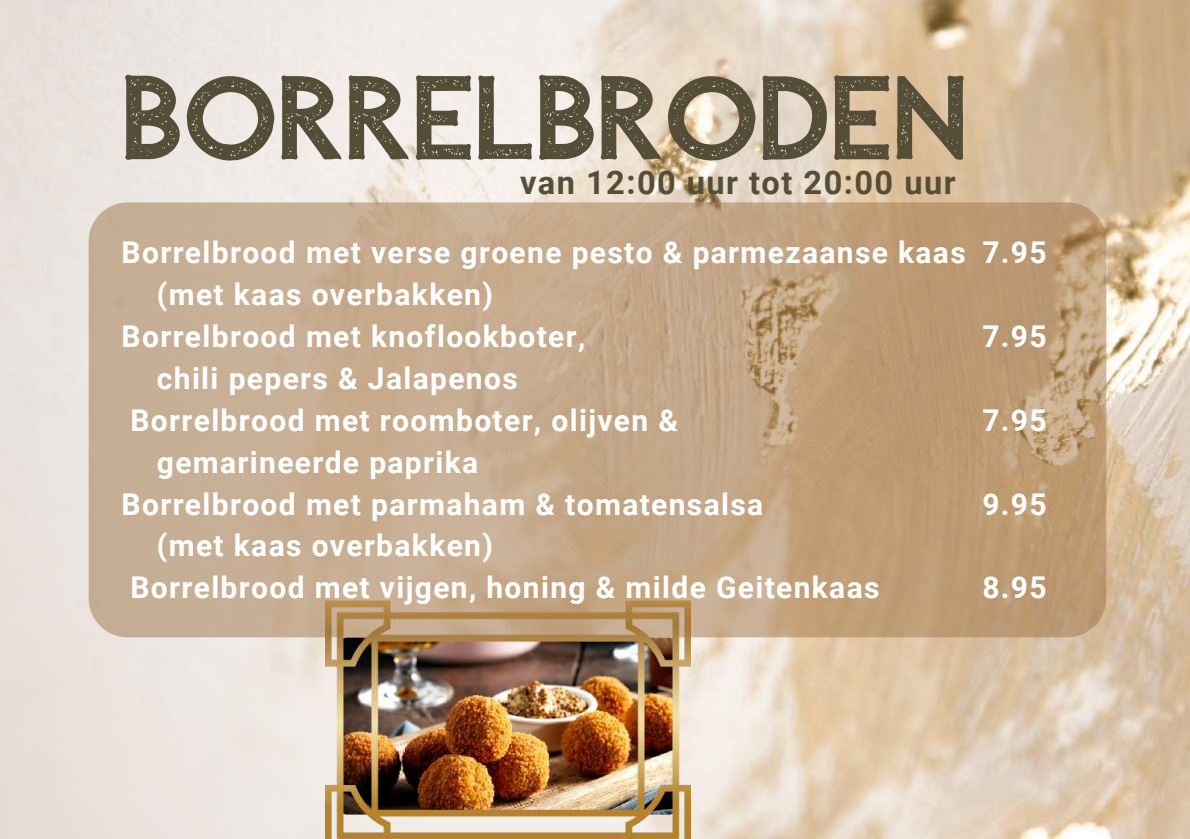
<style>
.page{position:relative;width:1190px;height:839px;background:#fff}
.page>*{position:absolute;margin:0;border:0;box-sizing:border-box;transform-origin:0 0}
.t1{font:118.8px "Aleppo";color:#544e38}
.t2{font:700 32.6px "Roboto";letter-spacing:.045em;color:#544e38}
.t3{font:700 30px "Roboto";letter-spacing:.045em;color:#fff}
</style>
<div class="page">
<img style="left:0;top:0;width:1190px;height:838px">
<svg style="left:89px;top:202px;width:1017px;height:435px;background:#c3a686"></svg>
<img style="left:325px;top:601px;width:366px;height:237px">
<h1 class="t1" style="left:122px;top:40px;width:847px">BORRELBRODEN</h1>
<p class="t2" style="left:520px;top:163px;width:437px">van 12:00 uur tot 20:00 uur</p>
<p class="t3" style="left:122px;top:235px;width:846px">Borrelbrood met verse groene pesto &amp; parmezaanse kaas</p>
<p class="t3" style="left:157px;top:277px;width:338px">(met kaas overbakken)</p>
<p class="t3" style="left:122px;top:319px;width:465px">Borrelbrood met knoflookboter,</p>
<p class="t3" style="left:157px;top:360px;width:362px">chili pepers &amp; Jalapenos</p>
<p class="t3" style="left:130px;top:402px;width:549px">Borrelbrood met roomboter, olijven &amp;</p>
<p class="t3" style="left:157px;top:444px;width:323px">gemarineerde paprika</p>
<p class="t3" style="left:122px;top:486px;width:643px">Borrelbrood met parmaham &amp; tomatensalsa</p>
<p class="t3" style="left:157px;top:528px;width:338px">(met kaas overbakken)</p>
<p class="t3" style="left:130px;top:570px;width:751px">Borrelbrood met vijgen, honing &amp; milde Geitenkaas</p>
<p class="t3" style="left:982px;top:235px;width:66px">7.95</p>
<p class="t3" style="left:982px;top:319px;width:66px">7.95</p>
<p class="t3" style="left:982px;top:402px;width:66px">7.95</p>
<p class="t3" style="left:982px;top:486px;width:66px">9.95</p>
<p class="t3" style="left:982px;top:570px;width:66px">8.95</p>
</div>
